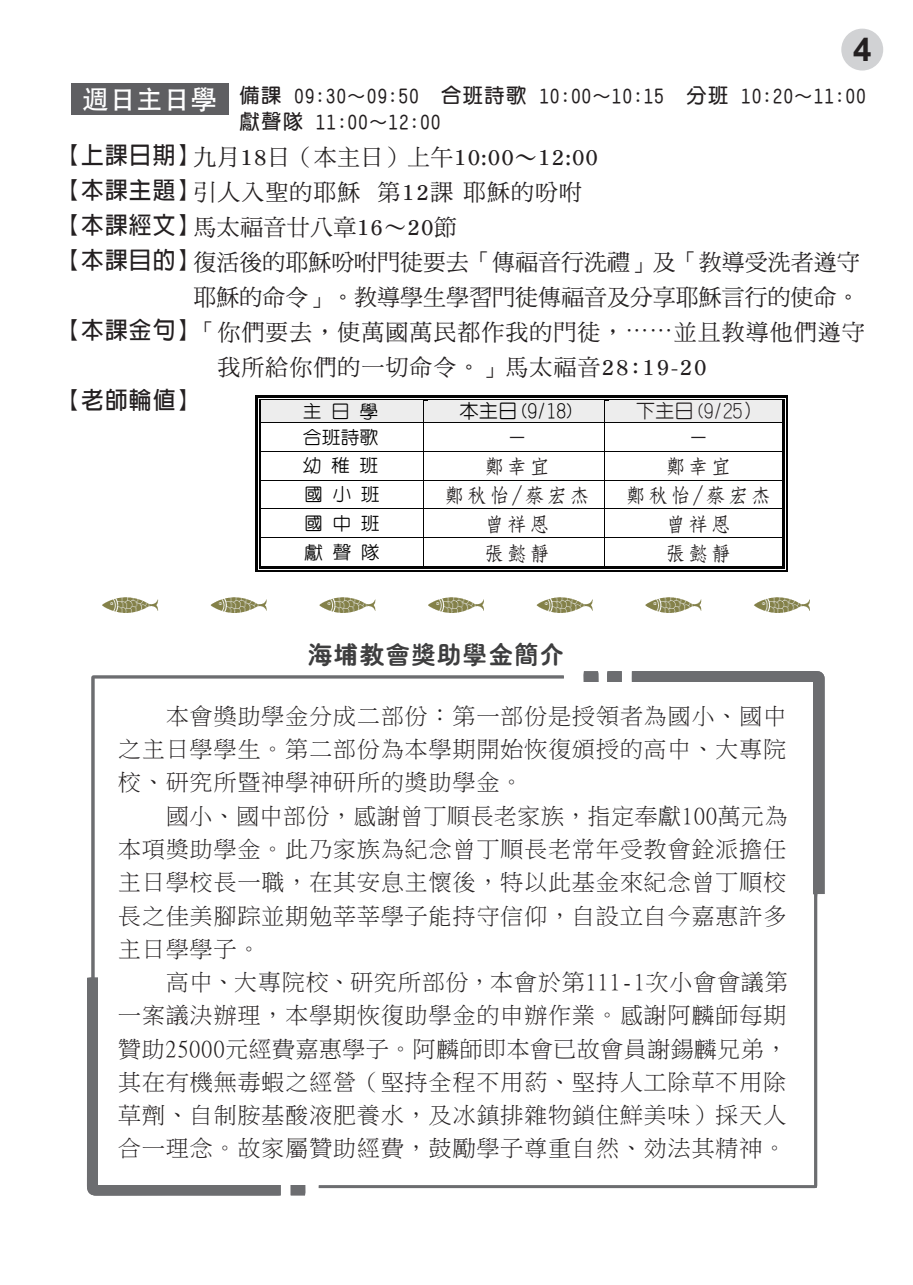
<style>
.page{position:relative;width:913px;height:1285px;background:#fff}
.page>*{position:absolute;margin:0;border:0;box-sizing:border-box;transform-origin:0 0}
.t1{font:700 33.07px "Arial";color:#231f20}
.t2{font:25.72px "Heiti CSEG Medium Big 5";letter-spacing:.05em;color:#fff}
.t3{font:24.5px "Yenti CSEG Bold Big 5";letter-spacing:.05em;color:#3e3e3f}
.t4{font:700 23.8px/35px "Lin Gothic";letter-spacing:.05em;color:#231f20;text-align:justify;scale:.95 1}
.t5{font:22.93px/35px "DF Ming Md HKP BF";letter-spacing:.015em;color:#231f20}
.t6{font:22.75px/33.2px "Ming Li U";letter-spacing:.05em;color:#231f20}
.t7{font:700 20.12px/29.1px "Nan Sung";letter-spacing:.1em;color:#231f20;text-align:center}
.t8{font:500 19.07px "Yen Round";color:#030303}
.t9{font:500 19.07px "Yen Round";color:#231f20}
.t10{font:700 18.38px/25.7px "Yen Round";letter-spacing:.075em;color:#231f20}
.t11{font:500 17.85px/28.9px "Yen Round";letter-spacing:.505em;color:#030303;scale:1.06 1}
.s1{font-size:20.3px}
.s2{font-family:"Adobe Ming Std";font-weight:300}
</style>
<div class="page">
<div style="left:841px;top:29px;width:42px;height:42px;background:#d1d2d4;border-radius:50%"></div>
<div style="left:71px;top:84px;width:158px;height:31px;background:#5f5f62"></div>
<div style="left:261px;top:401px;width:162px;height:21px;background:#ededed"></div>
<div style="left:424px;top:401px;width:180px;height:21px;background:#ededed"></div>
<div style="left:605px;top:401px;width:177px;height:21px;background:#ededed"></div>
<hr style="left:260px;top:395px;width:163px;height:3px;background:#030303">
<hr style="left:260px;top:399px;width:163px;height:1px;background:#030303">
<hr style="left:260px;top:400px;width:163px;height:1px;background:#ededed">
<hr style="left:429px;top:395px;width:175px;height:3px;background:#030303">
<hr style="left:429px;top:399px;width:175px;height:1px;background:#030303">
<hr style="left:429px;top:400px;width:175px;height:1px;background:#ededed">
<hr style="left:609px;top:395px;width:173px;height:3px;background:#030303">
<hr style="left:609px;top:399px;width:173px;height:1px;background:#030303">
<hr style="left:609px;top:400px;width:173px;height:1px;background:#ededed">
<svg style="left:782px;top:395px;width:6px;height:6px"></svg>
<hr style="left:786px;top:401px;width:2px;height:21px;background:#030303">
<hr style="left:782px;top:401px;width:3px;height:21px;background:#030303">
<hr style="left:260px;top:422px;width:163px;height:1px;background:#030303">
<hr style="left:424px;top:422px;width:180px;height:1px;background:#030303">
<hr style="left:605px;top:422px;width:177px;height:1px;background:#030303">
<hr style="left:786px;top:423px;width:2px;height:28px;background:#030303">
<hr style="left:782px;top:423px;width:3px;height:28px;background:#030303">
<hr style="left:260px;top:451px;width:163px;height:1px;background:#030303">
<hr style="left:424px;top:451px;width:180px;height:1px;background:#030303">
<hr style="left:605px;top:451px;width:177px;height:1px;background:#030303">
<hr style="left:786px;top:452px;width:2px;height:28px;background:#030303">
<hr style="left:782px;top:452px;width:3px;height:28px;background:#030303">
<hr style="left:260px;top:480px;width:163px;height:1px;background:#030303">
<hr style="left:424px;top:480px;width:180px;height:1px;background:#030303">
<hr style="left:605px;top:480px;width:177px;height:1px;background:#030303">
<hr style="left:786px;top:480px;width:2px;height:28px;background:#030303">
<hr style="left:782px;top:480px;width:3px;height:28px;background:#030303">
<hr style="left:260px;top:508px;width:163px;height:1px;background:#030303">
<hr style="left:424px;top:508px;width:180px;height:1px;background:#030303">
<hr style="left:605px;top:508px;width:177px;height:1px;background:#030303">
<hr style="left:786px;top:509px;width:2px;height:28px;background:#030303">
<hr style="left:782px;top:509px;width:3px;height:28px;background:#030303">
<hr style="left:260px;top:537px;width:163px;height:1px;background:#030303">
<hr style="left:424px;top:537px;width:180px;height:1px;background:#030303">
<hr style="left:605px;top:537px;width:177px;height:1px;background:#030303">
<svg style="left:255px;top:395px;width:5px;height:176px"></svg>
<hr style="left:260px;top:570px;width:163px;height:1px;background:#030303">
<hr style="left:260px;top:566px;width:163px;height:3px;background:#030303">
<svg style="left:423px;top:395px;width:6px;height:176px"></svg>
<hr style="left:429px;top:570px;width:175px;height:1px;background:#030303">
<hr style="left:429px;top:566px;width:175px;height:3px;background:#030303">
<svg style="left:604px;top:395px;width:5px;height:176px"></svg>
<hr style="left:609px;top:570px;width:173px;height:1px;background:#030303">
<hr style="left:609px;top:566px;width:173px;height:3px;background:#030303">
<hr style="left:786px;top:538px;width:2px;height:28px;background:#030303">
<hr style="left:782px;top:538px;width:3px;height:28px;background:#030303">
<svg style="left:782px;top:566px;width:6px;height:5px"></svg>
<img style="left:102px;top:598px;width:707px;height:15px">
<svg style="left:87px;top:675px;width:477px;height:520px"></svg>
<svg style="left:319px;top:671px;width:505px;height:517px"></svg>
<svg style="left:607px;top:671px;width:15px;height:11px"></svg>
<svg style="left:583px;top:671px;width:16px;height:11px"></svg>
<svg style="left:291px;top:1184px;width:14px;height:11px"></svg>
<div style="left:800px;top:682px;width:12px;height:213px;background:#fff"></div>
<div style="left:570px;top:682px;width:240px;height:12px;background:#fff"></div>
<div style="left:98px;top:971px;width:12px;height:213px;background:#fff"></div>
<div style="left:100px;top:1172px;width:213px;height:12px;background:#fff"></div>
<p class="t2" style="left:83px;top:86px;width:135px">週日主日學</p>
<h1 class="t1" style="left:853px;top:26px;width:20px">4</h1>
<p class="t10" style="left:239px;top:83px;width:628px"><span class="s1">備課</span> 09:30～09:50 <span class="s1">合班詩歌</span> 10:00～10:15 <span class="s1">分班</span> 10:20～11:00<span class="s1">獻聲隊</span> 11:00～12:00</p>
<p class="t4" style="left:57px;top:138px;width:151px">【上課日期】【本課主題】【本課經文】【本課目的】</p>
<p class="t4" style="left:57px;top:313px;width:151px">【本課金句】</p>
<p class="t4" style="left:57px;top:383px;width:151px">【老師輪值】</p>
<p class="t5" style="left:193px;top:140px;width:673px">九月18日（本主日）上午10:00～12:00<br>引人入聖的耶穌 第12課 耶穌的吩咐<br>馬太福音廿八章16∼20節<br>復活後的耶穌吩咐門徒要去「傳福音行洗禮」及「教導受洗者遵守耶穌的命令」。教導學生學習門徒傳福音及分享耶穌言行的使命。「你們要去，使萬國萬民都作我的門徒，<span class="s2">⋯⋯</span>並且教導他們遵守　我所給你們的一切命令。」馬太福音28:19-20</p>
<p class="t11" style="left:303px;top:398px;width:73px;line-height:25.9px">主日學合班詩歌</p>
<p class="t11" style="left:303px;top:451px;width:74px;text-align:justify">幼稚班國小班國中班獻聲隊</p>
<p class="t8" style="left:459px;top:401px;width:118px">本主日(9/18)</p>
<p class="t7" style="left:444px;top:423px;width:147px">－<br>鄭幸宜<br>鄭秋怡/蔡宏杰曾祥恩<br>張懿靜</p>
<p class="t9" style="left:636px;top:401px;width:128px">下主日(9/25）</p>
<p class="t7" style="left:625px;top:423px;width:147px">－<br>鄭幸宜<br>鄭秋怡/蔡宏杰曾祥恩<br>張懿靜</p>
<p class="t3" style="left:308px;top:643px;width:258px">海埔教會獎助學金簡介</p>
<p class="t6" style="left:118px;top:699px;width:671px">　　本會獎助學金分成二部份：第一部份是授領者為國小、國中之主日學學生。第二部份為本學期開始恢復頒授的高中、大專院校、研究所暨神學神研所的奬助學金。<br>　　國小、國中部份，感謝曾丁順長老家族，指定奉獻100萬元為本項奬助學金。此乃家族為紀念曾丁順長老常年受教會銓派擔任主日學校長一職，在其安息主懷後，特以此基金來紀念曾丁順校長之佳美腳踪並期勉莘莘學子能持守信仰，自設立自今嘉惠許多主日學學子。<br>　　高中、大專院校、研究所部份，本會於第111-1次小會會議第一案議決辦理，本學期恢復助學金的申辦作業。感謝阿麟師每期贊助25000元經費嘉惠學子。阿麟師即本會已故會員謝鍚麟兄弟，其在有機無毒蝦之經營（堅持全程不用葯、堅持人工除草不用除草劑、自制胺基酸液肥養水，及冰鎮排雜物鎖住鮮美味）採天人合一理念。故家屬贊助經費，鼓勵學子尊重自然、効法其精神。</p>
</div>
